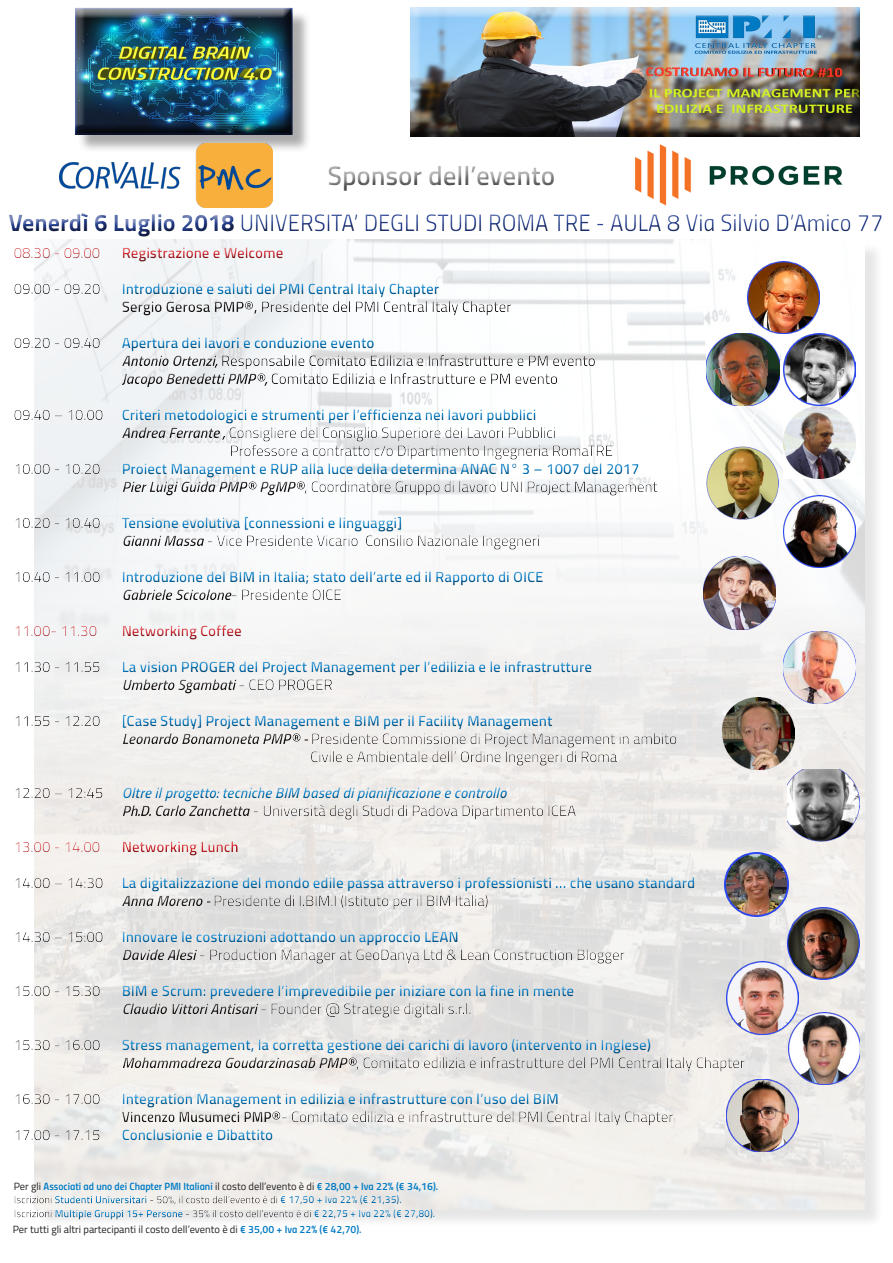
<style>
.page{position:relative;width:893px;height:1263px;background:#fff}
.page>*{position:absolute;margin:0;border:0;box-sizing:border-box;transform-origin:0 0}
.t1{font:600 27px "Titillium";color:#919191}
.t2{font:24px "Titillium Regular Upright";color:#253f8e}
.t3{font:600 15px "Titillium";color:#007ac3}
.t4{font:italic 600 15px "Titillium";color:#007ac3}
.t5{font:600 15px "Titillium";color:#d1232a}
.t6{font:300 15px "Titillium";color:#d1232a}
.t7{font:10.5px/13.6px "Titillium Semibold Upright";color:#007ac3}
.t8{font:10.5px "Titillium";color:#231f20}
.s1{font-family:"Titillium";font-weight:700}
.s2{font-family:"Titillium";color:#231f20}
.s3{font-family:"Titillium Semibold Upright";color:#007ac3}
</style>
<div class="page">
<div style="left:36px;top:242px;width:847px;height:986px;background:#231f20;opacity:.75"></div>
<img style="left:34px;top:242px;width:831px;height:967px">
<div style="left:4px;top:207px;width:889px;height:33px;background:#231f20;opacity:.75"></div>
<div style="left:10px;top:242px;width:745px;height:909px;background:#231f20;opacity:.75"></div>
<img style="left:707px;top:333px;width:72px;height:73px">
<img style="left:747px;top:261px;width:73px;height:72px">
<img style="left:783px;top:496px;width:73px;height:72px">
<img style="left:787px;top:907px;width:73px;height:73px">
<img style="left:726px;top:962px;width:73px;height:72px">
<img style="left:783px;top:631px;width:73px;height:73px">
<img style="left:724px;top:853px;width:64px;height:63px">
<img style="left:783px;top:333px;width:73px;height:145px">
<img style="left:788px;top:1013px;width:72px;height:72px">
<div style="left:320px;top:159px;width:245px;height:37px;background:#231f20;opacity:.75"></div>
<img style="left:635px;top:144px;width:208px;height:62px">
<div style="left:409px;top:8px;width:452px;height:130px;background:#231f20;opacity:.75"></div>
<div style="left:77px;top:10px;width:234px;height:144px;background:#919191;opacity:.75"></div>
<div style="left:74px;top:8px;width:219px;height:128px;background:#231f20;opacity:.75"></div>
<img style="left:722px;top:697px;width:73px;height:72px">
<img style="left:726px;top:1079px;width:73px;height:72px">
<img style="left:706px;top:447px;width:73px;height:72px">
<img style="left:60px;top:143px;width:212px;height:64px">
<img style="left:787px;top:769px;width:73px;height:73px">
<div style="left:10px;top:1190px;width:402px;height:19px;background:#231f20;opacity:.75"></div>
<svg style="left:15px;top:1195px;width:296px;height:9px;background:#d5dadb"></svg>
<div style="left:10px;top:1204px;width:435px;height:19px;background:#231f20;opacity:.75"></div>
<img style="left:703px;top:557px;width:73px;height:72px">
<h1 class="t1" style="left:327px;top:155px;width:229px">Sponsor dell’evento</h1>
<h2 class="t2" style="left:9px;top:205px;width:877px"><span class="s1">Venerdì 6 Luglio 2018</span> UNIVERSITA’ DEGLI STUDI ROMA TRE - AULA 8 Via Silvio D’Amico 77</h2>
<p class="t6" style="left:14px;top:242px;width:88px">08.30 - 09.00</p>
<p class="t5" style="left:122px;top:241px;width:163px">Registrazione e Welcome</p>
<p class="t3" style="left:122px;top:277px;width:319px">Introduzione e saluti del PMI Central Italy Chapter</p>
<p class="t3" style="left:122px;top:331px;width:254px">Apertura dei lavori e conduzione evento</p>
<p class="t3" style="left:122px;top:403px;width:416px">Criteri metodologici e strumenti per l’efficienza nei lavori pubblici</p>
<p class="t3" style="left:122px;top:457px;width:519px">Proiect Management e RUP alla luce della determina ANAC N° 3 – 1007 del 2017</p>
<p class="t3" style="left:122px;top:511px;width:282px">Tensione evolutiva [connessioni e linguaggi]</p>
<p class="t3" style="left:122px;top:565px;width:423px">Introduzione del BIM in Italia; stato dell’arte ed il Rapporto di OICE</p>
<p class="t6" style="left:14px;top:620px;width:85px">11.00- 11.30</p>
<p class="t5" style="left:122px;top:619px;width:122px">Networking Coffee</p>
<p class="t3" style="left:122px;top:655px;width:472px">La vision PROGER del Project Management per l’edilizia e le infrastrutture</p>
<p class="t3" style="left:122px;top:709px;width:432px">[Case Study] Project Management e BIM per il Facility Management</p>
<p class="t6" style="left:14px;top:836px;width:88px">13.00 - 14.00</p>
<p class="t4" style="left:122px;top:781px;width:386px">Oltre il progetto: tecniche BIM based di pianificazione e controllo</p>
<p class="t3" style="left:122px;top:871px;width:575px">La digitalizzazione del mondo edile passa attraverso i professionisti … che usano standard</p>
<p class="t3" style="left:122px;top:925px;width:338px">Innovare le costruzioni adottando un approccio LEAN</p>
<p class="t3" style="left:122px;top:979px;width:454px">BIM e Scrum: prevedere l’imprevedibile per iniziare con la fine in mente</p>
<p class="t3" style="left:122px;top:1033px;width:531px">Stress management, la corretta gestione dei carichi di lavoro (intervento in Inglese)</p>
<p class="t3" style="left:122px;top:1087px;width:439px">Integration Management in edilizia e infrastrutture con l’uso del BIM</p>
<p class="t3" style="left:122px;top:1123px;width:153px">Conclusionie e Dibattito</p>
<p class="t7" style="left:280px;top:1178px;width:159px;text-indent:-267px"><span class="s2">Per gli</span> Associati ad uno dei Chapter PMI Italiani <span class="s2">il costo dell’evento è di</span> € 28,00 + Iva 22% (€ 34,16). € 17,50 + Iva 22% (€ 21,35).</p>
<p class="t7" style="left:314px;top:1206px;width:123px">€ 22,75 + Iva 22% (€ 27,80).</p>
<p class="t8" style="left:13px;top:1221px;width:350px">Per tutti gli altri partecipanti il costo dell’evento è di <span class="s3">€ 35,00 + Iva 22% (€ 42,70).</span></p>
</div>
